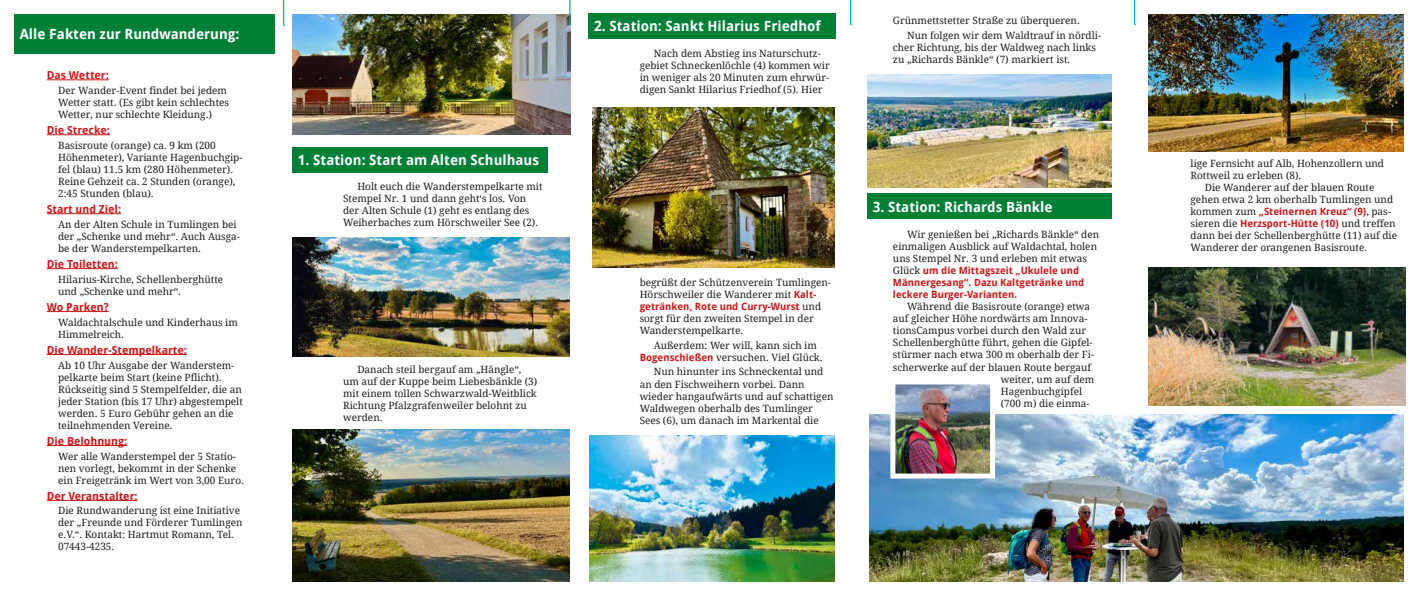
<style>
.page{position:relative;width:1418px;height:596px;background:#fff}
.page>*{position:absolute;margin:0;border:0;box-sizing:border-box;transform-origin:0 0}
.t1{font:700 14px "Droid Sans";color:#fff}
.t2{font:700 11px "Droid Sans";color:#cd1719}
.t3{font:10px/12px "Droid Serif";color:#1d1d1b}
.t4{font:700 10px/12px "Droid Sans";color:#cd1719}
.s1{font-family:"Droid Sans";font-weight:700;color:#cd1719}
.s2{font-family:"Droid Serif";font-weight:400;color:#1d1d1b}
</style>
<div class="page">
<img style="left:592px;top:107px;width:243px;height:160px">
<img style="left:590px;top:435px;width:245px;height:146px">
<img style="left:867px;top:74px;width:244px;height:114px">
<img style="left:869px;top:414px;width:534px;height:167px">
<div style="left:14px;top:14px;width:261px;height:39px;background:#007f37"></div>
<div style="left:292px;top:147px;width:255px;height:25px;background:#007f37"></div>
<div style="left:588px;top:13px;width:248px;height:26px;background:#007f37"></div>
<hr style="left:47px;top:79px;width:62px;height:1px;background:#cd1719">
<hr style="left:47px;top:134px;width:63px;height:1px;background:#cd1719">
<hr style="left:47px;top:213px;width:74px;height:1px;background:#cd1719">
<hr style="left:47px;top:268px;width:71px;height:1px;background:#cd1719">
<hr style="left:47px;top:311px;width:62px;height:1px;background:#cd1719">
<hr style="left:47px;top:354px;width:140px;height:1px;background:#cd1719">
<hr style="left:47px;top:445px;width:80px;height:1px;background:#cd1719">
<hr style="left:47px;top:500px;width:91px;height:1px;background:#cd1719">
<img style="left:896px;top:385px;width:93px;height:87px">
<div style="left:890px;top:379px;width:105px;height:99px;border:5px solid #fff"></div>
<img style="left:292px;top:237px;width:277px;height:119px">
<img style="left:292px;top:429px;width:277px;height:152px">
<img style="left:292px;top:14px;width:278px;height:120px">
<svg style="left:283px;top:0;width:2px;height:27px"></svg>
<svg style="left:569px;top:0;width:2px;height:25px"></svg>
<svg style="left:850px;top:0;width:1px;height:25px"></svg>
<svg style="left:1134px;top:0;width:1px;height:25px"></svg>
<img style="left:1148px;top:267px;width:257px;height:138px">
<img style="left:1148px;top:14px;width:255px;height:138px">
<div style="left:867px;top:193px;width:244px;height:26px;background:#007f37"></div>
<h1 class="t1" style="left:20px;top:26px;width:221px">Alle Fakten zur Rundwanderung:</h1>
<p class="t2" style="left:47px;top:69px;width:64px">Das Wetter:</p>
<p class="t3" style="left:58px;top:84px;width:172px">Der Wander-Event findet bei jedem<br>Wetter statt. (Es gibt kein schlechtes<br>Wetter, nur schlechte Kleidung.)</p>
<p class="t2" style="left:47px;top:124px;width:65px">Die Strecke:</p>
<p class="t3" style="left:58px;top:139px;width:186px">Basisroute (orange) ca. 9 km (200<br>Höhenmeter), Variante Hagenbuchgip&shy;fel (blau) 11.5 km (280 Höhenmeter).<br>Reine Gehzeit ca. 2 Stunden (orange), 2:45 Stunden (blau).</p>
<p class="t2" style="left:47px;top:202px;width:76px">Start und Ziel:</p>
<p class="t3" style="left:58px;top:218px;width:183px">An der Alten Schule in Tumlingen bei der „Schenke und mehr“. Auch Ausga&shy;be der Wanderstempelkarten.</p>
<p class="t2" style="left:47px;top:257px;width:73px">Die Toiletten:</p>
<p class="t3" style="left:58px;top:273px;width:167px">Hilarius-Kirche, Schellenberghütte und „Schenke und mehr“.</p>
<p class="t2" style="left:47px;top:300px;width:63px">Wo Parken?</p>
<p class="t3" style="left:58px;top:316px;width:181px">Waldachtalschule und Kinderhaus im<br>Himmelreich.</p>
<p class="t2" style="left:47px;top:343px;width:142px">Die Wander-Stempelkarte:</p>
<p class="t3" style="left:58px;top:359px;width:186px">Ab 10 Uhr Ausgabe der Wanderstem&shy;pelkarte beim Start (keine Pflicht).<br>Rückseitig sind 5 Stempelfelder, die an jeder Station (bis 17 Uhr) abgestempelt werden. 5 Euro Gebühr gehen an die teilnehmenden Vereine.</p>
<p class="t2" style="left:47px;top:434px;width:82px">Die Belohnung:</p>
<p class="t3" style="left:58px;top:449px;width:187px">Wer alle Wanderstempel der 5 Statio&shy;nen vorlegt, bekommt in der Schenke ein Freigetränk im Wert von 3,00 Euro.</p>
<p class="t2" style="left:47px;top:489px;width:92px">Der Veranstalter:</p>
<p class="t3" style="left:58px;top:504px;width:186px">Die Rundwanderung ist eine Initiative der „Freunde und Förderer Tumlingen e.V.“. Kontakt: Hartmut Romann, Tel.<br>07443-4235.</p>
<h1 class="t1" style="left:298px;top:152px;width:243px">1. Station: Start am Alten Schulhaus</h1>
<p class="t3" style="left:343px;top:180px;width:201px;text-indent:14px">Holt euch die Wanderstempelkarte mit Stempel Nr. 1 und dann geht‘s los. Von der Alten Schule (1) geht es entlang des Weiherbaches zum Hörschweiler See (2).</p>
<p class="t3" style="left:343px;top:363px;width:195px;text-indent:14px">Danach steil bergauf am „Hängle“, um auf der Kuppe beim Liebesbänkle (3) mit einem tollen Schwarzwald-Weitblick<br>Richtung Pfalzgrafenweiler belohnt zu werden.</p>
<h1 class="t1" style="left:594px;top:18px;width:228px">2. Station: Sankt Hilarius Friedhof</h1>
<p class="t3" style="left:639px;top:48px;width:191px;text-indent:14px">Nach dem Abstieg ins Naturschutz&shy;gebiet Schneckenlöchle (4) kommen wir in weniger als 20 Minuten zum ehrwür&shy;digen Sankt Hilarius Friedhof (5). Hier</p>
<p class="t3" style="left:907px;top:13px;width:195px;line-height:14.8px;text-indent:-14px">Grünmettstetter Straße zu überqueren.<br>Nun folgen wir dem Waldtrauf in nördli-</p>
<p class="t3" style="left:893px;top:41px;width:204px">cher Richtung, bis der Waldweg nach links zu „Richards Bänkle“ (7) markiert ist.</p>
<p class="t3" style="left:639px;top:276px;width:193px">begrüßt der Schützenverein Tumlingen-<br>Hörschweiler die Wanderer mit <span class="s1">Kalt-</span></p>
<p class="t4" style="left:639px;top:300px;width:183px">getränken, Rote und Curry-Wurst <span class="s2">und</span></p>
<p class="t3" style="left:639px;top:312px;width:175px">sorgt für den zweiten Stempel in der<br>Wanderstempelkarte.</p>
<p class="t3" style="left:639px;top:339px;width:184px;text-indent:14px">Außerdem: Wer will, kann sich im<br><span class="s1">Bogenschießen</span> versuchen. Viel Glück.</p>
<p class="t3" style="left:639px;top:366px;width:195px;text-indent:14px">Nun hinunter ins Schneckental und an den Fischweihern vorbei. Dann wieder hangaufwärts und auf schattigen Waldwegen oberhalb des Tumlinger Sees (6), um danach im Markental die</p>
<h1 class="t1" style="left:872px;top:199px;width:181px">3. Station: Richards Bänkle</h1>
<p class="t3" style="left:893px;top:229px;width:208px;text-indent:14px">Wir genießen bei „Richards Bänkle“ den einmaligen Ausblick auf Waldachtal, holen uns Stempel Nr. 3 und erleben mit etwas</p>
<p class="t4" style="left:893px;top:265px;width:193px"><span class="s2">Glück</span> um die Mittagszeit „Ukulele und<br>Männergesang“. Dazu Kaltgetränke und leckere Burger-Varianten.</p>
<p class="t3" style="left:907px;top:301px;width:184px">Während die Basisroute (orange) etwa</p>
<p class="t3" style="left:893px;top:313px;width:196px">auf gleicher Höhe nordwärts am Innova-</p>
<p class="t3" style="left:893px;top:325px;width:195px">tionsCampus vorbei durch den Wald zur</p>
<p class="t3" style="left:893px;top:337px;width:201px">Schellenberghütte führt, gehen die Gipfel-</p>
<p class="t3" style="left:893px;top:349px;width:203px">stürmer nach etwa 300 m oberhalb der Fi-</p>
<p class="t3" style="left:893px;top:361px;width:200px">scherwerke auf der blauen Route bergauf</p>
<p class="t3" style="left:1000px;top:373px;width:95px">weiter, um auf dem</p>
<p class="t3" style="left:1000px;top:385px;width:83px">Hagenbuchgipfel</p>
<p class="t3" style="left:1000px;top:397px;width:90px">(700 m) die einma-</p>
<p class="t3" style="left:1190px;top:158px;width:195px">lige Fernsicht auf Alb, Hohenzollern und<br>Rottweil zu erleben (8).</p>
<p class="t3" style="left:1190px;top:182px;width:204px;text-align:center">Die Wanderer auf der blauen Route<br>gehen etwa 2 km oberhalb Tumlingen und</p>
<p class="t4" style="left:1190px;top:206px;width:202px"><span class="s2">kommen zum</span> „Steinernen Kreuz“ (9)<span class="s2">, pas-</span></p>
<p class="t3" style="left:1190px;top:218px;width:208px">sieren die <span class="s1">Herzsport-Hütte (10)</span> und treffen dann bei der Schellenberghütte (11) auf die<br>Wanderer der orangenen Basisroute.</p>
</div>
